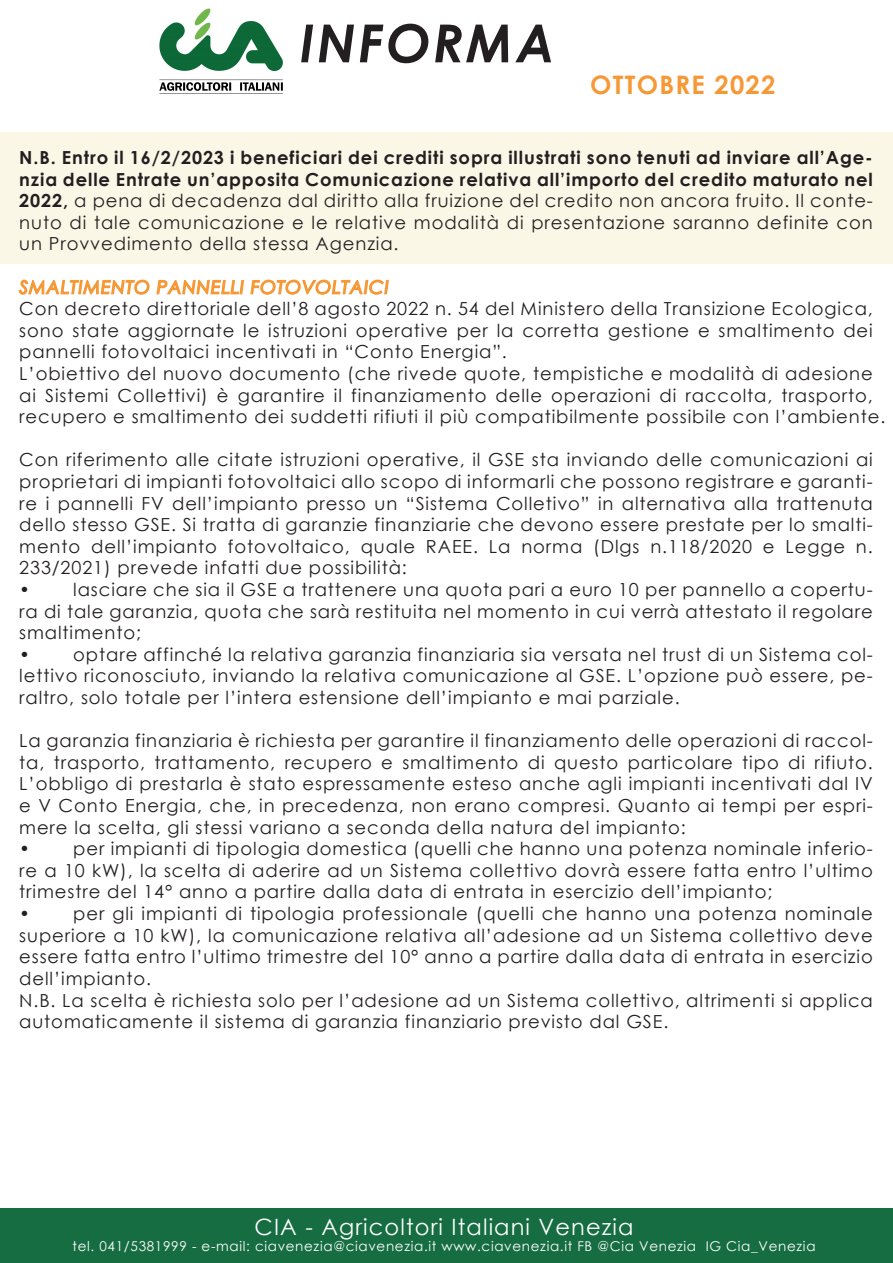
<style>
.page{position:relative;width:893px;height:1263px;background:#fff}
.page>*{position:absolute;margin:0;border:0;box-sizing:border-box;transform-origin:0 0}
.t1{font:italic 700 52.5px "Century Gothic";letter-spacing:.05em;color:#231f20}
.t2{font:700 25.5px "Century Gothic";letter-spacing:.05em;color:#f79836}
.t3{font:22.5px "Century Gothic";letter-spacing:.05em;color:#fff}
.t4{font:18px/21.6px "Century Gothic";letter-spacing:.05em;color:#231f20;text-align:justify}
.t5{font:13.5px "Century Gothic";letter-spacing:.05em;color:#fff}
.s1{font-weight:700}
</style>
<div class="page">
<div style="left:0;top:133px;width:893px;height:131px;background:#faf7e7"></div>
<div style="left:0;top:1209px;width:893px;height:54px;background:#156d41"></div>
<svg style="left:18px;top:279px;width:132px;height:16px"></svg>
<svg style="left:156px;top:279px;width:233px;height:16px"></svg>
<img style="left:159px;top:8px;width:124px;height:86px">
<h1 class="t1" style="left:300px;top:3px;width:257px">INFORMA</h1>
<h2 class="t2" style="left:590px;top:66px;width:187px">OTTOBRE 2022</h2>
<p class="t4" style="left:19px;top:146px;width:855px"><span class="s1">N.B. Entro il 16/2/2023 i beneficiari dei crediti sopra illustrati sono tenuti ad inviare all’Age&shy;nzia delle Entrate un’apposita Comunicazione relativa all’importo del credito maturato nel 2022,</span> a pena di decadenza dal diritto alla fruizione del credito non ancora fruito. Il conte&shy;nuto di tale comunicazione e le relative modalità di presentazione saranno definite con un Provvedimento della stessa Agenzia.</p>
<p class="t4" style="left:19px;top:298px;width:868px;text-align:left">Con decreto direttoriale dell’8 agosto 2022 n. 54 del Ministero della Transizione Ecologica, sono state aggiornate le istruzioni operative per la corretta gestione e smaltimento dei pannelli fotovoltaici incentivati in “Conto Energia”.<br>L’obiettivo del nuovo documento (che rivede quote, tempistiche e modalità di adesione ai Sistemi Collettivi) è garantire il finanziamento delle operazioni di raccolta, trasporto, recupero e smaltimento dei suddetti rifiuti il più compatibilmente possibile con l’ambiente.</p>
<p class="t4" style="left:19px;top:449px;width:855px">Con riferimento alle citate istruzioni operative, il GSE sta inviando delle comunicazioni ai proprietari di impianti fotovoltaici allo scopo di informarli che possono registrare e garanti&shy;re i pannelli FV dell’impianto presso un “Sistema Colletivo” in alternativa alla trattenuta dello stesso GSE. Si tratta di garanzie finanziarie che devono essere prestate per lo smalti&shy;mento dell’impianto fotovoltaico, quale RAEE. La norma (Dlgs n.118/2020 e Legge n.<br>233/2021) prevede infatti due possibilità:</p>
<p class="t4" style="left:19px;top:578px;width:855px">• lasciare che sia il GSE a trattenere una quota pari a euro 10 per pannello a copertu&shy;ra di tale garanzia, quota che sarà restituita nel momento in cui verrà attestato il regolare smaltimento;</p>
<p class="t4" style="left:19px;top:643px;width:855px">• optare affinché la relativa garanzia finanziaria sia versata nel trust di un Sistema col&shy;lettivo riconosciuto, inviando la relativa comunicazione al GSE. L’opzione può essere, pe&shy;raltro, solo totale per l’intera estensione dell’impianto e mai parziale.</p>
<p class="t4" style="left:19px;top:730px;width:855px">La garanzia finanziaria è richiesta per garantire il finanziamento delle operazioni di raccol&shy;ta, trasporto, trattamento, recupero e smaltimento di questo particolare tipo di rifiuto.<br>L’obbligo di prestarla è stato espressamente esteso anche agli impianti incentivati dal IV e V Conto Energia, che, in precedenza, non erano compresi. Quanto ai tempi per espri&shy;mere la scelta, gli stessi variano a seconda della natura del impianto:</p>
<p class="t4" style="left:19px;top:838px;width:855px">• per impianti di tipologia domestica (quelli che hanno una potenza nominale inferio&shy;re a 10 kW), la scelta di aderire ad un Sistema collettivo dovrà essere fatta entro l’ultimo trimestre del 14° anno a partire dalla data di entrata in esercizio dell’impianto;</p>
<p class="t4" style="left:19px;top:902px;width:855px;text-align:left">• per gli impianti di tipologia professionale (quelli che hanno una potenza nominale superiore a 10 kW), la comunicazione relativa all’adesione ad un Sistema collettivo deve essere fatta entro l’ultimo trimestre del 10° anno a partire dalla data di entrata in esercizio dell’impianto.<br>N.B. La scelta è richiesta solo per l’adesione ad un Sistema collettivo, altrimenti si applica automaticamente il sistema di garanzia finanziario previsto dal GSE.</p>
<p class="t3" style="left:255px;top:1211px;width:380px">CIA - Agricoltori Italiani Venezia</p>
<p class="t5" style="left:73px;top:1236px;width:744px">tel. 041/5381999 - e-mail: ciavenezia@ciavenezia.it www.ciavenezia.it FB @Cia Venezia IG Cia_Venezia</p>
</div>
